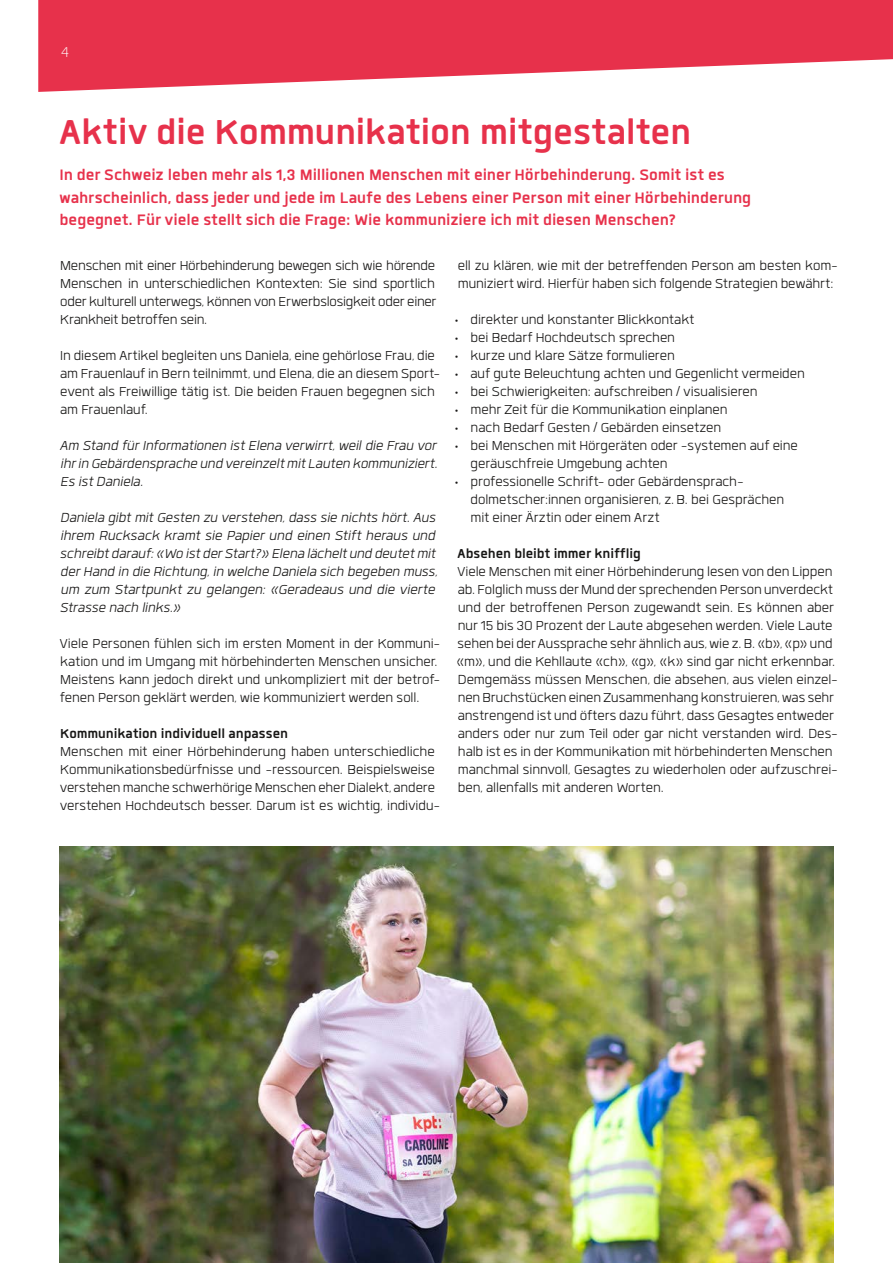
<style>
.page{position:relative;width:893px;height:1263px;background:#fff}
.page>*{position:absolute;margin:0;border:0;box-sizing:border-box;transform-origin:0 0}
.t1{font:700 48px "Quan";color:#e7314b}
.t2{font:700 21px/22.5px "Quan";letter-spacing:-.005em;color:#e7314b}
.t3{font:300 19.5px "Quan";color:#fff}
.t4{font:300 18px/18px "Quan";letter-spacing:-.005em;color:#181716}
.t5{font:italic 300 18px/18px "Quan";color:#181716;text-align:justify}
.t6{font:700 18px "Quan";letter-spacing:-.005em;color:#181716}
</style>
<div class="page">
<svg style="left:38px;top:0;width:855px;height:92px;fill:#e7314b"></svg>
<img style="left:60px;top:846px;width:773px;height:417px">
<p class="t3" style="left:62px;top:43px;width:9px">4</p>
<h1 class="t1" style="left:60px;top:109px;width:633px">Aktiv die Kommunikation mitgestalten</h1>
<p class="t2" style="left:60px;top:163px;width:693px">In der Schweiz leben mehr als 1,3 Millionen Menschen mit einer Hörbehinderung. Somit ist es wahrscheinlich, dass jeder und jede im Laufe des Lebens einer Person mit einer Hörbehinderung begegnet. Für viele stellt sich die Frage: Wie kommuniziere ich mit diesen Menschen?</p>
<p class="t4" style="left:458px;top:256px;width:382px">ell zu klären, wie mit der betreffenden Person am besten kom&shy;muniziert wird. Hierfür haben sich folgende Strategien bewährt:</p>
<p class="t4" style="left:454px;top:310px;width:241px">• direkter und konstanter Blickkontakt</p>
<p class="t4" style="left:454px;top:328px;width:222px">• bei Bedarf Hochdeutsch sprechen</p>
<p class="t4" style="left:454px;top:346px;width:222px">• kurze und klare Sätze formulieren</p>
<p class="t4" style="left:454px;top:364px;width:352px">• auf gute Beleuchtung achten und Gegenlicht vermeiden</p>
<p class="t4" style="left:454px;top:382px;width:305px">• bei Schwierigkeiten: aufschreiben /visualisieren</p>
<p class="t4" style="left:454px;top:400px;width:275px">• mehr Zeit für die Kommunikation einplanen</p>
<p class="t4" style="left:454px;top:418px;width:268px">• nach Bedarf Gesten / Gebärden einsetzen</p>
<p class="t4" style="left:471px;top:436px;width:329px;text-indent:-16px">• bei Menschen mit Hörgeräten oder -systemen auf eine geräuschfreie Umgebung achten</p>
<p class="t4" style="left:471px;top:472px;width:315px;text-indent:-16px">• professionelle Schrift- oder Gebärdensprach&shy;dolmetscher:innen organisieren, z. B. bei Gesprächen mit einer Ärztin oder einem Arzt</p>
<p class="t6" style="left:457px;top:545px;width:185px">Absehen bleibt immer knifflig</p>
<p class="t4" style="left:456px;top:562px;width:383px">Viele Menschen mit einer Hörbehinderung lesen von den Lippen ab. Folglich muss der Mund der sprechenden Person unverdeckt und der betroffenen Person zugewandt sein. Es können aber nur 15 bis 30 Prozent der Laute abgesehen werden. Viele Laute sehen bei der Aussprache sehr ähnlich aus, wie z. B. «b», «p» und «m», und die Kehllaute «ch», «g», «k» sind gar nicht erkennbar.<br>Demgemäss müssen Menschen, die absehen, aus vielen einzel&shy;nen Bruchstücken einen Zusammenhang konstruieren, was sehr anstrengend ist und öfters dazu führt, dass Gesagtes entweder anders oder nur zum Teil oder gar nicht verstanden wird. Des&shy;halb ist es in der Kommunikation mit hörbehinderten Menschen manchmal sinnvoll, Gesagtes zu wiederholen oder aufzuschrei&shy;ben, allenfalls mit anderen Worten.</p>
<p class="t4" style="left:60px;top:256px;width:378px;text-align:justify">Menschen mit einer Hörbehinderung bewegen sich wie hörende Menschen in unterschiedlichen Kontexten: Sie sind sportlich oder kulturell unterwegs, können von Erwerbslosigkeit oder einer Krankheit betroffen sein.</p>
<p class="t4" style="left:60px;top:346px;width:380px">In diesem Artikel begleiten uns Daniela, eine gehörlose Frau, die am Frauenlauf in Bern teilnimmt, und Elena, die an diesem Sport&shy;event als Freiwillige tätig ist. Die beiden Frauen begegnen sich am Frauenlauf.</p>
<p class="t5" style="left:60px;top:436px;width:382px">Am Stand fürInformationen istElena verwirrt,weildie Frau vor ihrin Gebärdensprache und vereinzeltmitLauten kommuniziert.<br>Es istDaniela.</p>
<p class="t5" style="left:60px;top:508px;width:382px;text-align:left">Daniela gibtmitGesten zu verstehen,dass sie nichts hört.Aus ihrem Rucksack kramt sie Papier und einen Stift heraus und schreibtdarauf:«Wo istderStart?» Elena lächeltund deutetmit derHand in die Richtung,in welche Daniela sich begeben muss, um zum Startpunkt zu gelangen: «Geradeaus und die vierte Strasse nach links.»</p>
<p class="t4" style="left:60px;top:634px;width:382px">Viele Personen fühlen sich im ersten Moment in der Kommuni&shy;kation und im Umgang mit hörbehinderten Menschen unsicher.<br>Meistens kann jedoch direkt und unkompliziert mit der betrof&shy;fenen Person geklärt werden, wie kommuniziert werden soll.</p>
<p class="t6" style="left:60px;top:725px;width:229px">Kommunikation individuell anpassen</p>
<p class="t4" style="left:60px;top:742px;width:382px">Menschen mit einer Hörbehinderung haben unterschiedliche Kommunikationsbedürfnisse und -ressourcen. Beispielsweise verstehen manche schwerhörige Menschen eher Dialekt, andere verstehen Hochdeutsch besser. Darum ist es wichtig, individu-</p>
</div>
